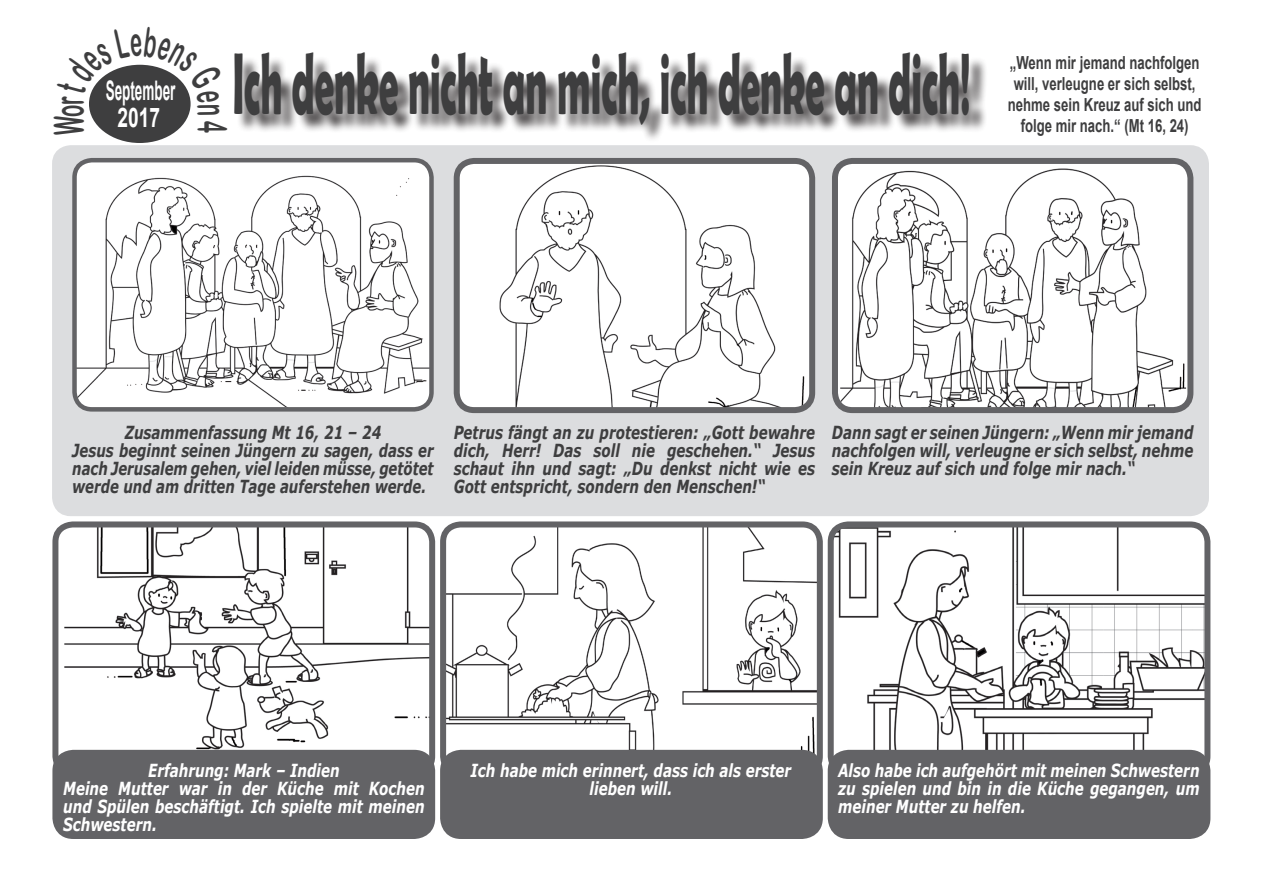
<style>
.page{position:relative;width:1263px;height:893px;background:#fff}
.page>*{position:absolute;margin:0;border:0;box-sizing:border-box;transform-origin:0 0}
.t1{font:700 87.75px "Berlin Sans FB Demi";color:#3e3e3f;scale:.44 1}
.t2{font:40.5px "Arial Rounded MT Bold";color:#3e3e3f;scale:.5 1}
.t3{font:700 27px/27px "Arial";color:#fff;text-align:center;scale:.5 1}
.t4{font:italic 700 18px/18px "Verdana";color:#3e3e3f;text-align:justify;scale:.75 1}
.t5{font:italic 700 18px/18px "Verdana";color:#fff;text-align:center;scale:.75 1}
.t6{font:700 18px/21px "Arial";color:#3e3e3f;text-align:center;scale:.73 1}
</style>
<div class="page">
<div style="left:55px;top:148px;width:1151px;height:365px;background:#dcdddf;border-radius:16px"></div>
<div style="left:52px;top:145px;width:1157px;height:371px;border:5px solid #dcdddf;border-radius:16px"></div>
<img style="left:64px;top:528px;width:364px;height:231px">
<div style="left:52px;top:521px;width:383px;height:256px;border:6px solid #636366;border-radius:17px"></div>
<img style="left:447px;top:528px;width:369px;height:225px">
<div style="left:440px;top:521px;width:383px;height:256px;border:6px solid #636366;border-radius:17px"></div>
<img style="left:840px;top:165px;width:346px;height:241px">
<div style="left:832px;top:158px;width:361px;height:255px;border:6px solid #636366;border-radius:17px"></div>
<img style="left:77px;top:163px;width:352px;height:244px">
<div style="left:72px;top:158px;width:362px;height:254px;border:4px solid #636366;border-radius:17px"></div>
<img style="left:461px;top:165px;width:347px;height:241px">
<div style="left:454px;top:158px;width:361px;height:255px;border:6px solid #636366;border-radius:17px"></div>
<img style="left:835px;top:528px;width:368px;height:223px">
<div style="left:828px;top:521px;width:382px;height:256px;border:6px solid #636366;border-radius:17px"></div>
<div style="left:55px;top:753px;width:377px;height:83px;background:#636366;border-radius:18px"></div>
<div style="left:52px;top:750px;width:383px;height:89px;border:6px solid #636366;border-radius:18px"></div>
<div style="left:443px;top:753px;width:377px;height:83px;background:#636366;border-radius:18px"></div>
<div style="left:440px;top:750px;width:383px;height:89px;border:6px solid #636366;border-radius:18px"></div>
<div style="left:831px;top:753px;width:376px;height:83px;background:#636366;border-radius:18px"></div>
<div style="left:828px;top:750px;width:382px;height:89px;border:6px solid #636366;border-radius:18px"></div>
<div style="left:89px;top:65px;width:102px;height:78px;background:#3e3e3f;border-radius:50%"></div>
<div style="left:237px;top:56px;width:751px;height:87px;background:#231f20;opacity:.75"></div>
<svg style="left:89px;top:64px;width:102px;height:51px"></svg>
<h2 class="t2" style="left:45px;top:135px;width:63px;rotate:-90deg">Wo</h2>
<h3 class="t3" style="left:106px;top:77px;width:141px">September<br>2017</h3>
<h1 class="t1" style="left:233px;top:33px;width:1679px">Ich denke nicht an mich, ich denke an dich!</h1>
<p class="t6" style="left:1008px;top:52px;width:267px">„Wenn mir jemand nachfolgen will, verleugne er sich selbst, nehme sein Kreuz auf sich und folge mir nach.“ (Mt 16, 24)</p>
<h2 class="t2" style="left:236px;top:121px;width:26px;rotate:90deg">4</h2>
<p class="t4" style="left:72px;top:423px;width:483px;text-align:center">Zusammenfassung Mt 16, 21 – 24<br>Jesus beginnt seinen Jüngern zu sagen, dass er nach Jerusalem gehen, viel leiden müsse, getötet werde und am dritten Tage auferstehen werde.</p>
<p class="t4" style="left:454px;top:423px;width:483px">Petrus fängt an zu protestieren: „Gott bewahre dich, Herr! Das soll nie geschehen.“ Jesus schaut ihn und sagt: „Du denkst nicht wie es Gott entspricht, sondern den Menschen!“</p>
<p class="t4" style="left:832px;top:423px;width:483px">Dann sagt er seinen Jüngern: „Wenn mir jemand nachfolgen will, verleugne er sich selbst, nehme sein Kreuz auf sich und folge mir nach.“</p>
<p class="t5" style="left:63px;top:761px;width:483px;text-align:left;text-indent:85px">Erfahrung: Mark – Indien<br>Meine Mutter war in der Küche mit Kochen und Spülen beschäftigt. Ich spielte mit meinen<br>Schwestern.</p>
<p class="t5" style="left:470px;top:761px;width:429px">Ich habe mich erinnert, dass ich als erster lieben will.</p>
<p class="t5" style="left:838px;top:761px;width:483px;text-align:justify">Also habe ich aufgehört mit meinen Schwestern zu spielen und bin in die Küche gegangen, um meiner Mutter zu helfen.</p>
</div>
